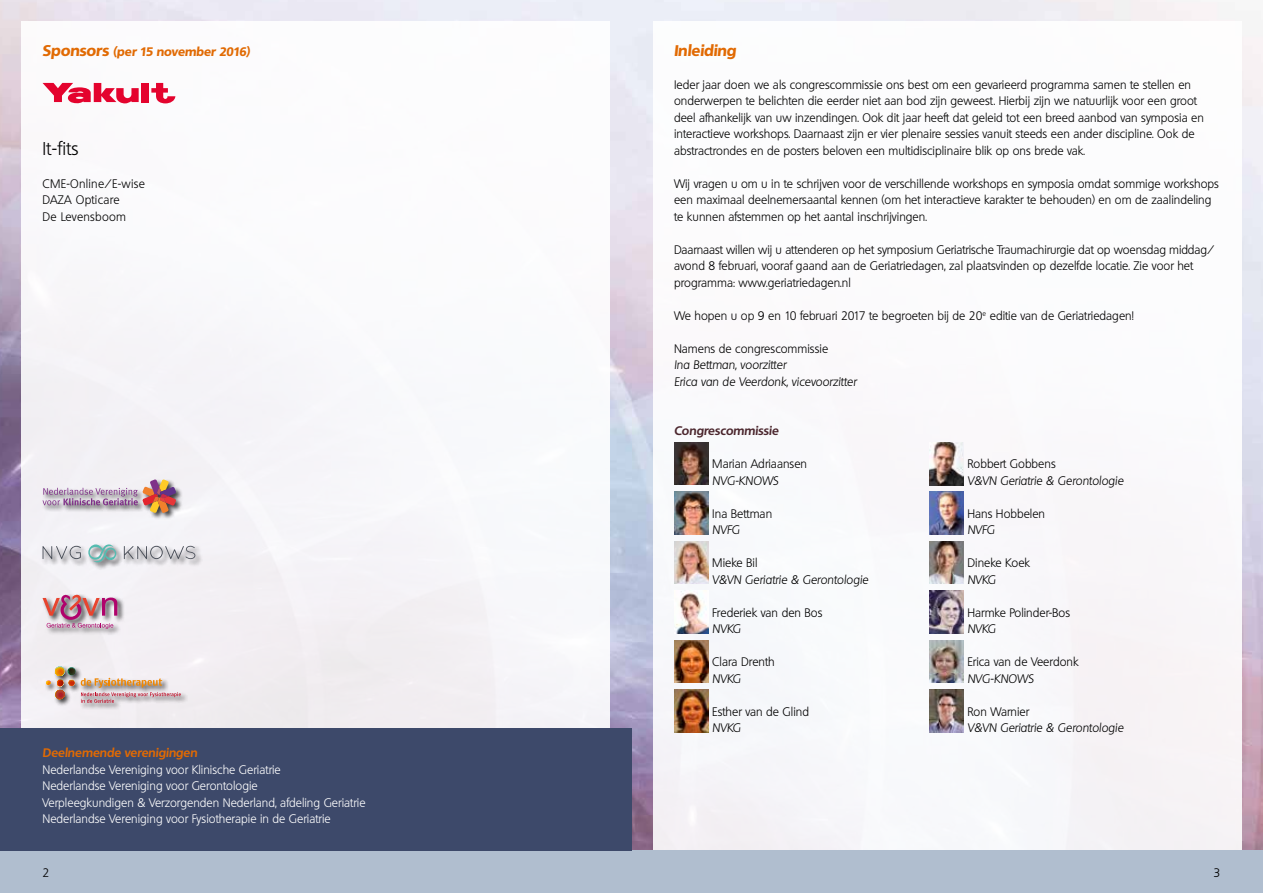
<style>
.page{position:relative;width:1263px;height:893px;background:#fff}
.page>*{position:absolute;margin:0;border:0;box-sizing:border-box;transform-origin:0 0}
.t1{font:300 18px "Quebec";letter-spacing:.02em;color:#000}
.t2{font:italic 800 15px "Quebec";color:#e16a03}
.t3{font:300 12px/16.5px "Quebec";color:#000}
.t4{font:300 12px/16.5px "Quebec";color:#fff}
.t5{font:italic 300 12px/16.5px "Quebec";color:#000}
.t6{font:300 12px/16.5px "Quebec";letter-spacing:.02em;color:#000}
.t7{font:italic 800 12px "Quebec";color:#e16a03}
.t8{font:italic 700 12px "Quebec";color:#e16a03}
.t9{font:italic 700 12px "Quebec";color:#4b262d}
.s1{font-size:15px}
</style>
<div class="page">
<img style="left:0;top:0;width:1263px;height:850px">
<div style="left:21px;top:21px;width:589px;height:829px;background:#f8f9fb"></div>
<div style="left:653px;top:21px;width:589px;height:829px;background:#fff"></div>
<div style="left:0;top:850px;width:631px;height:43px;background:#b0becf"></div>
<div style="left:631px;top:850px;width:632px;height:43px;background:#b0becf"></div>
<div style="left:0;top:728px;width:631px;height:122px;background:#3d496a"></div>
<img style="left:929px;top:443px;width:34px;height:42px">
<img style="left:674px;top:442px;width:34px;height:43px">
<img style="left:674px;top:492px;width:34px;height:42px">
<img style="left:929px;top:492px;width:34px;height:42px">
<img style="left:674px;top:541px;width:34px;height:43px">
<img style="left:929px;top:541px;width:34px;height:43px">
<img style="left:674px;top:591px;width:34px;height:42px">
<img style="left:929px;top:591px;width:34px;height:42px">
<img style="left:929px;top:640px;width:34px;height:43px">
<img style="left:674px;top:640px;width:34px;height:43px">
<img style="left:674px;top:689px;width:34px;height:43px">
<img style="left:929px;top:690px;width:34px;height:42px">
<div style="left:41px;top:543px;width:162px;height:27px;background:#000;opacity:.75"></div>
<svg style="left:43px;top:546px;width:38px;height:13px"></svg>
<svg style="left:124px;top:546px;width:71px;height:13px"></svg>
<svg style="left:88px;top:544px;width:28px;height:18px"></svg>
<div style="left:41px;top:593px;width:84px;height:43px;background:#000;opacity:.75"></div>
<svg style="left:43px;top:594px;width:74px;height:35px"></svg>
<div style="left:45px;top:665px;width:143px;height:45px;background:#000;opacity:.75"></div>
<img style="left:43px;top:660px;width:40px;height:46px">
<img style="left:46px;top:666px;width:135px;height:37px">
<div style="left:41px;top:478px;width:142px;height:42px;background:#000;opacity:.75"></div>
<svg style="left:43px;top:479px;width:133px;height:34px"></svg>
<svg style="left:43px;top:83px;width:96px;height:21px"></svg>
<div style="left:141px;top:83px;width:8px;height:19px;background:#e4032e"></div>
<svg style="left:151px;top:83px;width:24px;height:20px"></svg>
<p class="t7" style="left:43px;top:44px;width:209px"><span class="s1">Sponsors</span> (per 15 november 2016)</p>
<h1 class="t1" style="left:43px;top:137px;width:38px">It-fits</h1>
<p class="t6" style="left:43px;top:175px;width:104px">CME-Online/E-wise<br>DAZA Opticare<br>De Levensboom</p>
<p class="t8" style="left:43px;top:745px;width:156px">Deelnemende verenigingen</p>
<p class="t4" style="left:43px;top:761px;width:325px">Nederlandse Vereniging voor Klinische Geriatrie<br>Nederlandse Vereniging voor Gerontologie<br>Verpleegkundigen &amp; Verzorgenden Nederland, afdeling Geriatrie Nederlandse Vereniging voor Fysiotherapie in de Geriatrie</p>
<p class="t2" style="left:674px;top:40px;width:64px">Inleiding</p>
<p class="t3" style="left:674px;top:76px;width:531px">Ieder jaar doen we als congrescommissie ons best om een gevarieerd programma samen te stellen en onderwerpen te belichten die eerder niet aan bod zijn geweest. Hierbij zijn we natuurlijk voor een groot deel afhankelijk van uw inzendingen. Ook dit jaar heeft dat geleid tot een breed aanbod van symposia en interactieve workshops. Daarnaast zijn er vier plenaire sessies vanuit steeds een ander discipline. Ook de abstractrondes en de posters beloven een multidisciplinaire blik op ons brede vak.</p>
<p class="t3" style="left:674px;top:175px;width:546px">Wij vragen u om u in te schrijven voor de verschillende workshops en symposia omdat sommige workshops een maximaal deelnemersaantal kennen (om het interactieve karakter te behouden) en om de zaalindeling te kunnen afstemmen op het aantal inschrijvingen.</p>
<p class="t3" style="left:674px;top:241px;width:542px">Daarnaast willen wij u attenderen op het symposium Geriatrische Traumachirurgie dat op woensdag middag/ avond 8 februari, vooraf gaand aan de Geriatriedagen, zal plaatsvinden op dezelfde locatie. Zie voor het programma: www.geriatriedagen.nl</p>
<p class="t3" style="left:674px;top:307px;width:461px">We hopen u op 9 en 10 februari 2017 te begroeten bij de 20<sup>e</sup> editie van de Geriatriedagen!</p>
<p class="t3" style="left:674px;top:340px;width:156px">Namens de congrescommissie</p>
<p class="t5" style="left:674px;top:357px;width:184px">Ina Bettman, voorzitter<br>Erica van de Veerdonk, vicevoorzitter</p>
<p class="t9" style="left:674px;top:423px;width:106px">Congrescommissie</p>
<p class="t3" style="left:712px;top:456px;width:96px">Marian Adriaansen</p>
<p class="t3" style="left:967px;top:456px;width:90px">Robbert Gobbens</p>
<p class="t5" style="left:712px;top:472px;width:68px">NVG-KNOWS</p>
<p class="t5" style="left:967px;top:472px;width:158px">V&amp;VN Geriatrie &amp; Gerontologie</p>
<p class="t3" style="left:712px;top:505px;width:61px">Ina Bettman</p>
<p class="t3" style="left:967px;top:505px;width:79px">Hans Hobbelen</p>
<p class="t5" style="left:712px;top:522px;width:29px">NVFG</p>
<p class="t5" style="left:967px;top:522px;width:29px">NVFG</p>
<p class="t3" style="left:712px;top:555px;width:47px">Mieke Bil</p>
<p class="t3" style="left:967px;top:555px;width:64px">Dineke Koek</p>
<p class="t5" style="left:712px;top:571px;width:158px">V&amp;VN Geriatrie &amp; Gerontologie</p>
<p class="t5" style="left:967px;top:571px;width:30px">NVKG</p>
<p class="t3" style="left:712px;top:604px;width:112px">Frederiek van den Bos</p>
<p class="t3" style="left:967px;top:604px;width:104px">Harmke Polinder-Bos</p>
<p class="t5" style="left:712px;top:621px;width:30px">NVKG</p>
<p class="t5" style="left:967px;top:621px;width:30px">NVKG</p>
<p class="t3" style="left:712px;top:654px;width:64px">Clara Drenth</p>
<p class="t3" style="left:967px;top:654px;width:113px">Erica van de Veerdonk</p>
<p class="t5" style="left:712px;top:670px;width:30px">NVKG</p>
<p class="t5" style="left:967px;top:670px;width:68px">NVG-KNOWS</p>
<p class="t3" style="left:712px;top:703px;width:98px">Esther van de Glind</p>
<p class="t3" style="left:967px;top:703px;width:63px">Ron Warnier</p>
<p class="t5" style="left:712px;top:720px;width:30px">NVKG</p>
<p class="t5" style="left:967px;top:720px;width:158px">V&amp;VN Geriatrie &amp; Gerontologie</p>
<p class="t3" style="left:43px;top:864px;width:8px">2</p>
<p class="t3" style="left:1213px;top:864px;width:8px">3</p>
</div>
